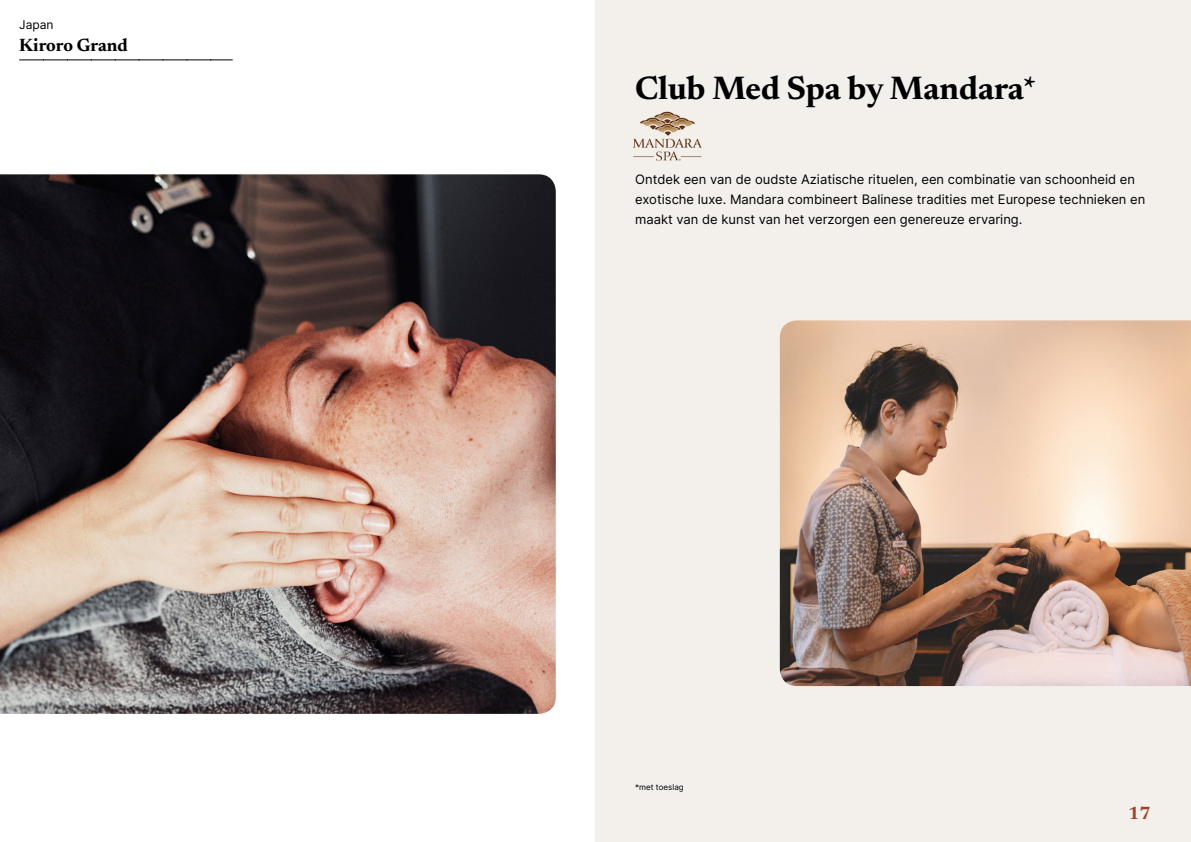
<style>
.page{position:relative;width:1191px;height:842px;background:#fff}
.page>*{position:absolute;margin:0;border:0;box-sizing:border-box;transform-origin:0 0}
.t1{font:700 33px "Newsreader 24 pt";color:#000}
.t2{font:700 18px "Newsreader 24 pt";color:#000}
.t3{font:700 18px "Newsreader 24 pt";color:#9d432c}
.t4{font:13px/20px "Inter";color:#000}
.t5{font:12px "Inter";color:#000}
.t6{font:8px "Inter";color:#000}
</style>
<div class="page">
<div style="left:595px;top:0;width:596px;height:842px;background:#f3f0ec"></div>
<img style="left:780px;top:320px;width:411px;height:366px">
<img style="left:0;top:174px;width:556px;height:540px">
<svg style="left:20px;top:60px;width:212px;height:1px"></svg>
<img style="left:633px;top:111px;width:68px;height:50px">
<p class="t5" style="left:19px;top:15px;width:36px">Japan</p>
<h2 class="t2" style="left:19px;top:32px;width:110px">Kiroro Grand</h2>
<h1 class="t1" style="left:635px;top:64px;width:402px">Club Med Spa by Mandara*</h1>
<p class="t4" style="left:635px;top:169px;width:512px">Ontdek een van de oudste Aziatische rituelen, een combinatie van schoonheid en exotische luxe. Mandara combineert Balinese tradities met Europese technieken en maakt van de kunst van het verzorgen een genereuze ervaring.</p>
<p class="t6" style="left:635px;top:781px;width:50px">*met toeslag</p>
<h2 class="t3" style="left:1128px;top:800px;width:24px">17</h2>
</div>
